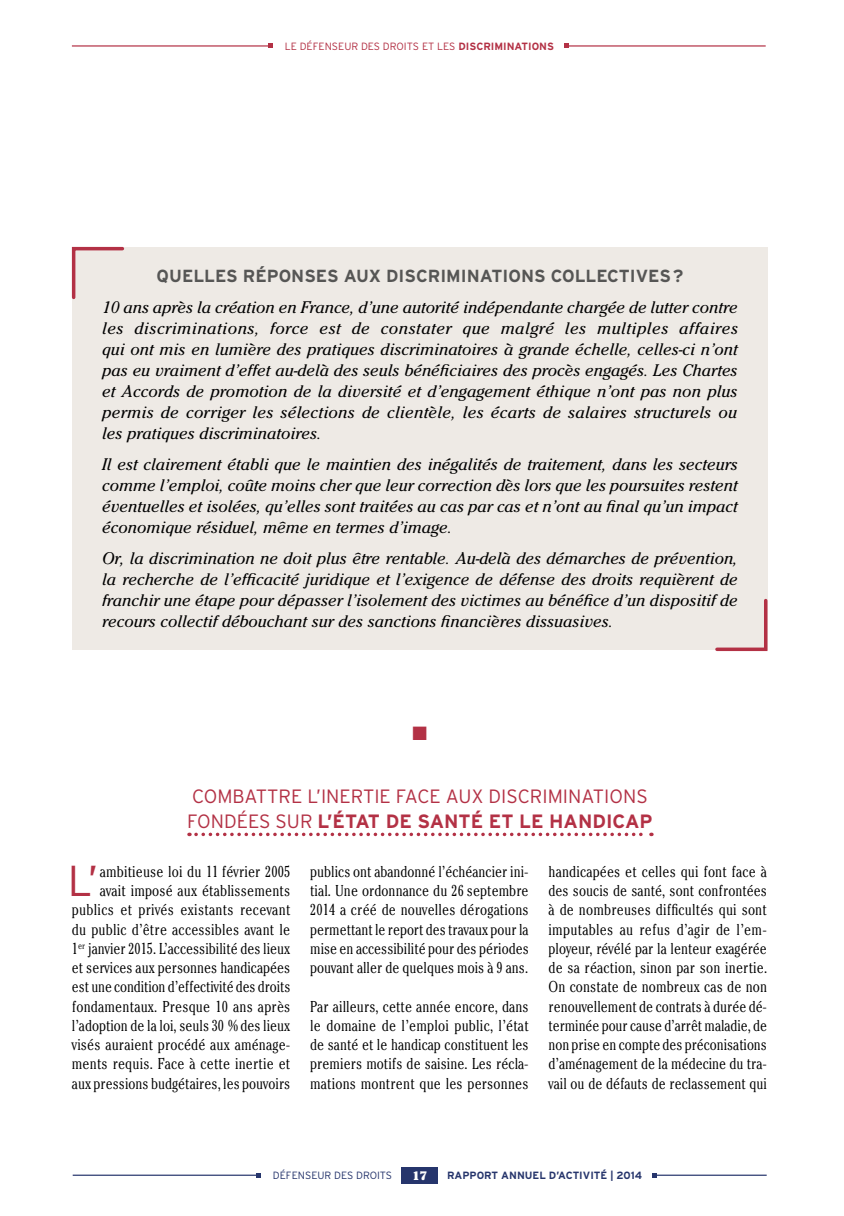
<style>
.page{position:relative;width:844px;height:1216px;background:#fff}
.page>*{position:absolute;margin:0;border:0;box-sizing:border-box;transform-origin:0 0}
.TEXTE_COURANT{font:300 43.23px "Interstate";color:#b33145}
.titre_2_Discri__H2{font:300 19.25px/24.5px "Interstate";color:#b33145}
.titre_2_Discri__H2-2{font:19.25px "Zapf Dingbats ITC";color:#b33145}
.encadré_Titre_-H3{font:700 17.5px "Interstate";color:#565655}
.encadré_Texte{font:italic 16.62px/21px "Cheltenham";color:#000;text-align:justify}
.TEXTE_COURANT-2{font:300 condensed 15.75px/19.2px "Cheltenham";color:#000;text-align:justify}
.t1{font:900 12.25px "Cheltenham";color:#fff}
.t2{font:300 10.5px "Interstate";color:#b33145}
.t3{font:700 10.5px "Interstate";color:#26356c}
.t4{font:300 10.5px "Interstate";color:#26356c}
.s1{font-weight:700}
.s2{font-weight:400;color:#fff}
</style>
<div class="page">
<div style="left:401px;top:1166px;width:37px;height:17px;background:#26356c"></div>
<hr style="left:73px;top:1174px;width:186px;height:1px;background:#26356c">
<svg style="left:256px;top:1173px;width:5px;height:4px"></svg>
<hr style="left:654px;top:1174px;width:112px;height:1px;background:#26356c">
<svg style="left:652px;top:1173px;width:5px;height:4px"></svg>
<div style="left:72px;top:248px;width:695px;height:401px;background:#eeeae5"></div>
<svg style="left:71px;top:246px;width:55px;height:54px"></svg>
<svg style="left:713px;top:597px;width:55px;height:55px"></svg>
<svg style="left:196px;top:832px;width:455px;height:4px"></svg>
<hr style="left:72px;top:45px;width:199px;height:2px;background:#b33145">
<svg style="left:268px;top:44px;width:5px;height:4px"></svg>
<hr style="left:566px;top:45px;width:199px;height:2px;background:#b33145">
<svg style="left:564px;top:44px;width:5px;height:4px"></svg>
<p class="t2" style="left:285px;top:40px;width:271px">LE DÉFENSEUR DES DROITS ET LES <span class="s1">DISCRIMINATIONS</span></p>
<p class="encadré_Titre_-H3" style="left:156px;top:265px;width:528px">QUELLES RÉPONSES AUX DISCRIMINATIONS COLLECTIVES?</p>
<p class="encadré_Texte" style="left:102px;top:296px;width:637px">10 ans après la création en France, d’une autorité indépendante chargée de lutter contre les discriminations, force est de constater que malgré les multiples affaires qui ont mis en lumière des pratiques discriminatoires à grande échelle, celles-ci n’ont pas eu vraiment d’effet au-delà des seuls bénéficiaires des procès engagés. Les Chartes et Accords de promotion de la diversité et d’engagement éthique n’ont pas non plus permis de corriger les sélections de clientèle, les écarts de salaires structurels ou les pratiques discriminatoires.</p>
<p class="encadré_Texte" style="left:102px;top:453px;width:637px">Il est clairement établi que le maintien des inégalités de traitement, dans les secteurs comme l’emploi, coûte moins cher que leur correction dès lors que les poursuites restent éventuelles et isolées, qu’elles sont traitées au cas par cas et n’ont au final qu’un impact économique résiduel, même en termes d’image.</p>
<p class="encadré_Texte" style="left:102px;top:547px;width:636px">Or, la discrimination ne doit plus être rentable. Au-delà des démarches de prévention, la recherche de l’efficacité juridique et l’exigence de défense des droits requièrent de franchir une étape pour dépasser l’isolement des victimes au bénéfice d’un dispositif de recours collectif débouchant sur des sanctions financières dissuasives.</p>
<p class="titre_2_Discri__H2-2" style="left:412px;top:724px;width:16px">■</p>
<p class="titre_2_Discri__H2" style="left:187px;top:784px;width:467px">COMBATTRE L’INERTIE FACE AUX DISCRIMINATIONS<br>FONDÉES SUR <span class="s1">L’ÉTAT DE SANTÉ ET LE HANDICAP</span></p>
<p class="TEXTE_COURANT-2" style="left:72px;top:861px;width:220px;text-align:right">ambitieuse loi du 11 février 2005 avait imposé aux établissements publics et privés existants recevant du public d’être accessibles avant le 1<sup>er</sup> janvier 2015. L’accessibilité des lieux et services aux personnes handicapées est une condition d’effectivité des droits fondamentaux. Presque 10 ans après l’adoption de la loi, seuls 30 % des lieux visés auraient procédé aux aménage&shy;ments requis. Face à cette inertie et aux pressions budgétaires, les pouvoirs</p>
<p class="TEXTE_COURANT-2" style="left:310px;top:861px;width:220px">publics ont abandonné l’échéancier ini&shy;tial. Une ordonnance du 26 septembre 2014 a créé de nouvelles dérogations permettant le report des travaux pour la mise en accessibilité pour des périodes pouvant aller de quelques mois à 9 ans.</p>
<p class="TEXTE_COURANT" style="left:68px;top:854px;width:32px">L’</p>
<p class="TEXTE_COURANT-2" style="left:310px;top:996px;width:220px">Par ailleurs, cette année encore, dans le domaine de l’emploi public, l’état de santé et le handicap constituent les premiers motifs de saisine. Les récla&shy;mations montrent que les personnes</p>
<p class="TEXTE_COURANT-2" style="left:548px;top:861px;width:220px">handicapées et celles qui font face à des soucis de santé, sont confrontées à de nombreuses difficultés qui sont imputables au refus d’agir de l’em&shy;ployeur, révélé par la lenteur exagérée de sa réaction, sinon par son inertie.<br>On constate de nombreux cas de non renouvellement de contrats à durée dé&shy;terminée pour cause d’arrêt maladie, de non prise en compte des préconisations d’aménagement de la médecine du tra&shy;vail ou de défauts de reclassement qui</p>
<p class="t4" style="left:254px;top:1169px;width:140px"><span class="s2">17W</span>DÉFENSEUR DES DROITS</p>
<p class="t1" style="left:412px;top:1168px;width:16px">17</p>
<p class="t3" style="left:447px;top:1169px;width:196px">RAPPORT ANNUEL D’ACTIVITÉ | 2014</p>
</div>
